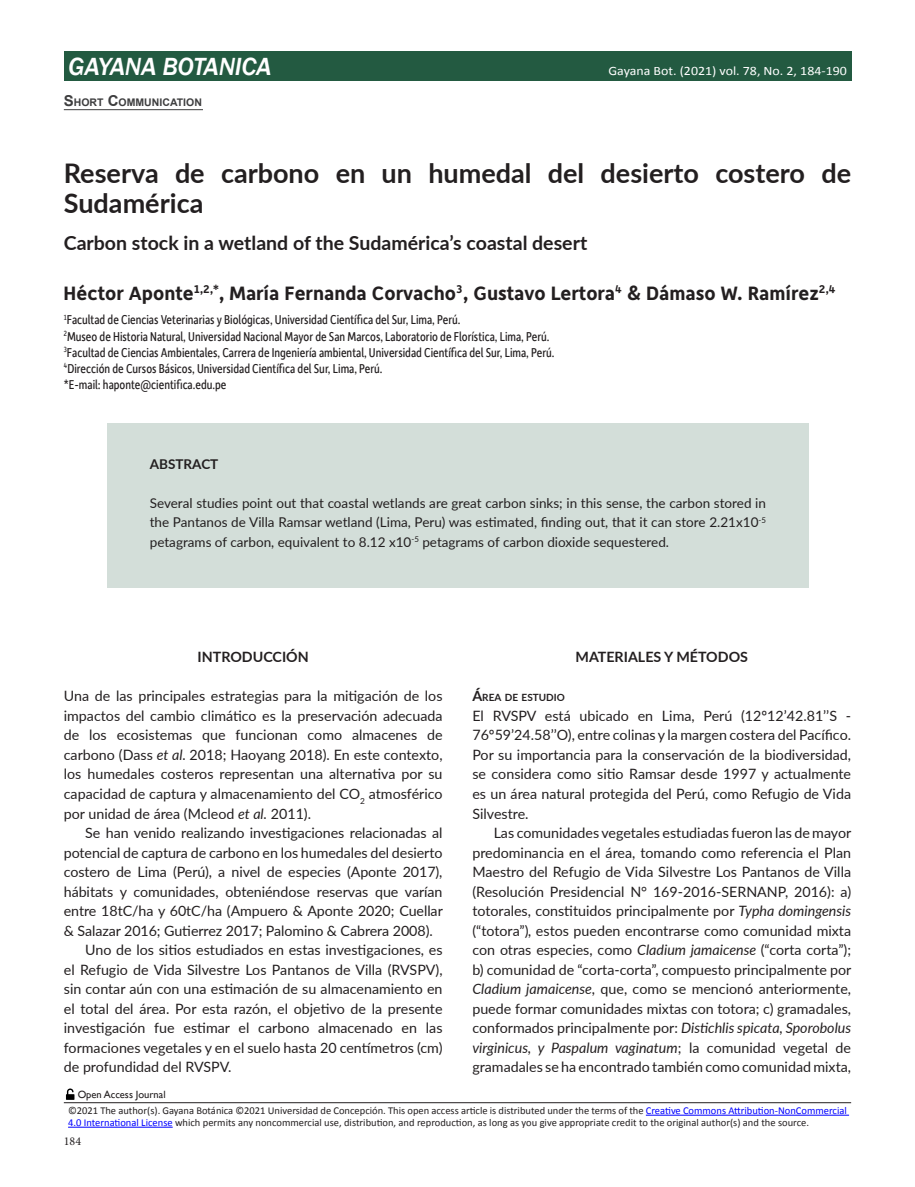
<style>
.page{position:relative;width:915px;height:1187px;background:#fff}
.page>*{position:absolute;margin:0;border:0;box-sizing:border-box;transform-origin:0 0}
.t1{font:700 27px/30px "Lato";color:#231f20}
.t2{font:italic 500 25.5px "Franklin Gothic";letter-spacing:-.015em;color:#fff}
.t3{font:700 19.5px "Depot";color:#231f20}
.t4{font:700 19.5px "Lato";color:#231f20}
.t5{font:14.25px/19.5px "Lato";color:#231f20;text-align:justify}
.t6{font:700 14.25px "Lato";color:#231f20}
.t7{font:13.5px "Depot New Condensed";color:#231f20}
.t8{font:13.5px/19.5px "Lato";color:#231f20;text-align:justify}
.t9{font:700 13.5px "Lato";color:#231f20}
.t10{font:12.9px "Calibri";color:#fff;scale:1.08 1}
.t11{font:12px "Minion Pro";color:#231f20}
.t12{font:10.5px/12px "Calibri";color:#231f20}
.t13{font:700 10.5px "Arial";color:#3e3e3f}
.t14{font:10.5px "Gill Sans";color:#231f20}
.Título_1_TTULO_2{font:700 10.05px "Lato";color:#231f20}
.s1{font-size:15px}
.s2{font-style:italic}
.s3{font-size:14.25px}
.s4{color:#00f}
</style>
<div class="page">
<hr style="left:64px;top:1102px;width:786px;height:1px;background:#231f20">
<hr style="left:645px;top:1114px;width:203px;height:1px;background:#00f">
<hr style="left:68px;top:1126px;width:105px;height:1px;background:#00f">
<svg style="left:66px;top:1088px;width:8px;height:11px"></svg>
<div style="left:64px;top:51px;width:786px;height:30px;background:#235a41"></div>
<div style="left:107px;top:423px;width:701px;height:165px;background:#d3ded9"></div>
<hr style="left:64px;top:109px;width:139px;height:1px;background:#3e3e3f">
<h2 class="t2" style="left:68px;top:50px;width:205px">GAYANA BOTANICA</h2>
<p class="t13" style="left:64px;top:95px;width:139px"><span class="s1">S</span>HORT <span class="s1">C</span>OMMUNICATION</p>
<p class="t10" style="left:608px;top:62px;width:222px">Gayana Bot. (2021) vol. 78, No. 2, 184-190</p>
<p class="t1" style="left:64px;top:157px;width:788px">Reserva de carbono en un humedal del desierto costero de<br>Sudamérica</p>
<p class="t4" style="left:64px;top:228px;width:524px">Carbon stock in a wetland of the Sudamérica’s coastal desert</p>
<p class="t3" style="left:64px;top:280px;width:773px">Héctor Aponte<sup>1,2,*</sup>, María Fernanda Corvacho<sup>3</sup>, Gustavo Lertora<sup>4</sup> &amp; Dámaso W. Ramírez<sup>2,4</sup></p>
<p class="t7" style="left:64px;top:311px;width:398px"><sup>1</sup>Facultad de Ciencias Veterinarias y Biológicas, Universidad Científica del Sur, Lima, Perú.</p>
<p class="t7" style="left:64px;top:327px;width:487px"><sup>2</sup>Museo de Historia Natural, Universidad Nacional Mayor de San Marcos, Laboratorio de Florística, Lima, Perú.</p>
<p class="t7" style="left:64px;top:343px;width:492px"><sup>3</sup>Facultad de Ciencias Ambientales, Carrera de Ingeniería ambiental, Universidad Científica del Sur, Lima, Perú.</p>
<p class="t7" style="left:64px;top:359px;width:320px"><sup>4</sup>Dirección de Cursos Básicos, Universidad Científica del Sur, Lima, Perú.</p>
<p class="t7" style="left:64px;top:376px;width:164px">*E-mail: haponte@cientifica.edu.pe</p>
<p class="t9" style="left:150px;top:453px;width:70px">ABSTRACT</p>
<p class="t8" style="left:150px;top:492px;width:617px">Several studies point out that coastal wetlands are great carbon sinks; in this sense, the carbon stored in the Pantanos de Villa Ramsar wetland (Lima, Peru) was estimated, finding out, that it can store 2.21x10<sup>-5 </sup>petagrams of carbon, equivalent to 8.12 x10<sup>-5</sup> petagrams of carbon dioxide sequestered.</p>
<p class="t6" style="left:197px;top:646px;width:113px">INTRODUCCIÓN</p>
<p class="t5" style="left:64px;top:685px;width:380px">Una de las principales estrategias para la mitigación de los impactos del cambio climático es la preservación adecuada de los ecosistemas que funcionan como almacenes de carbono (Dass <span class="s2">et al.</span> 2018; Haoyang 2018). En este contexto, los humedales costeros representan una alternativa por su capacidad de captura y almacenamiento del CO<sub>2</sub> atmosférico por unidad de área (Mcleod <span class="s2">et al.</span> 2011).</p>
<p class="t5" style="left:64px;top:822px;width:380px;text-indent:21px">Se han venido realizando investigaciones relacionadas al potencial de captura de carbono en los humedales del desierto costero de Lima (Perú), a nivel de especies (Aponte 2017), hábitats y comunidades, obteniéndose reservas que varían entre 18tC/ha y 60tC/ha (Ampuero &amp; Aponte 2020; Cuellar &amp; Salazar 2016; Gutierrez 2017; Palomino &amp; Cabrera 2008).</p>
<p class="t5" style="left:64px;top:939px;width:380px;text-indent:21px">Uno de los sitios estudiados en estas investigaciones, es el Refugio de Vida Silvestre Los Pantanos de Villa (RVSPV), sin contar aún con una estimación de su almacenamiento en el total del área. Por esta razón, el objetivo de la presente investigación fue estimar el carbono almacenado en las formaciones vegetales y en el suelo hasta 20 centímetros (cm) de profundidad del RVSPV.</p>
<p class="t6" style="left:575px;top:646px;width:174px">MATERIALES Y MÉTODOS</p>
<p class="Título_1_TTULO_2" style="left:472px;top:690px;width:94px"><span class="s3">Á</span>REA DE ESTUDIO</p>
<p class="t5" style="left:472px;top:705px;width:380px">El RVSPV está ubicado en Lima, Perú (12º12’42.81’’S - 76º59’24.58’’O), entre colinas y la margen costera del Pacífico.<br>Por su importancia para la conservación de la biodiversidad, se considera como sitio Ramsar desde 1997 y actualmente es un área natural protegida del Perú, como Refugio de Vida Silvestre.</p>
<p class="t5" style="left:472px;top:822px;width:380px;text-indent:21px">Las comunidades vegetales estudiadas fueron las de mayor predominancia en el área, tomando como referencia el Plan Maestro del Refugio de Vida Silvestre Los Pantanos de Villa (Resolución Presidencial N° 169-2016-SERNANP, 2016): a) totorales, constituidos principalmente por <span class="s2">Typha domingensis </span>(“totora”)<span class="s2">,</span> estos pueden encontrarse como comunidad mixta con otras especies, como <span class="s2">Cladium jamaicense</span> (“corta corta”); b) comunidad de “corta-corta”, compuesto principalmente por <span class="s2">Cladium jamaicense</span>, que, como se mencionó anteriormente, puede formar comunidades mixtas con totora; c) gramadales, conformados principalmente por: <span class="s2">Distichlis spicata, Sporobolus virginicus, y Paspalum vaginatum</span>; la comunidad vegetal de gramadales se ha encontrado también como comunidad mixta,</p>
<p class="t14" style="left:78px;top:1087px;width:89px">Open Access Journal</p>
<p class="t12" style="left:68px;top:1103px;width:780px">©2021 The author(s). Gayana Botánica ©2021 Universidad de Concepción. This open access article is distributed under the terms of the <span class="s4">Creative Commons Attribution-NonCommercial<br>4.0 International License</span> which permits any noncommercial use, distribution, and reproduction, as long as you give appropriate credit to the original author(s) and the source.</p>
<p class="t11" style="left:64px;top:1132px;width:19px">184</p>
</div>
